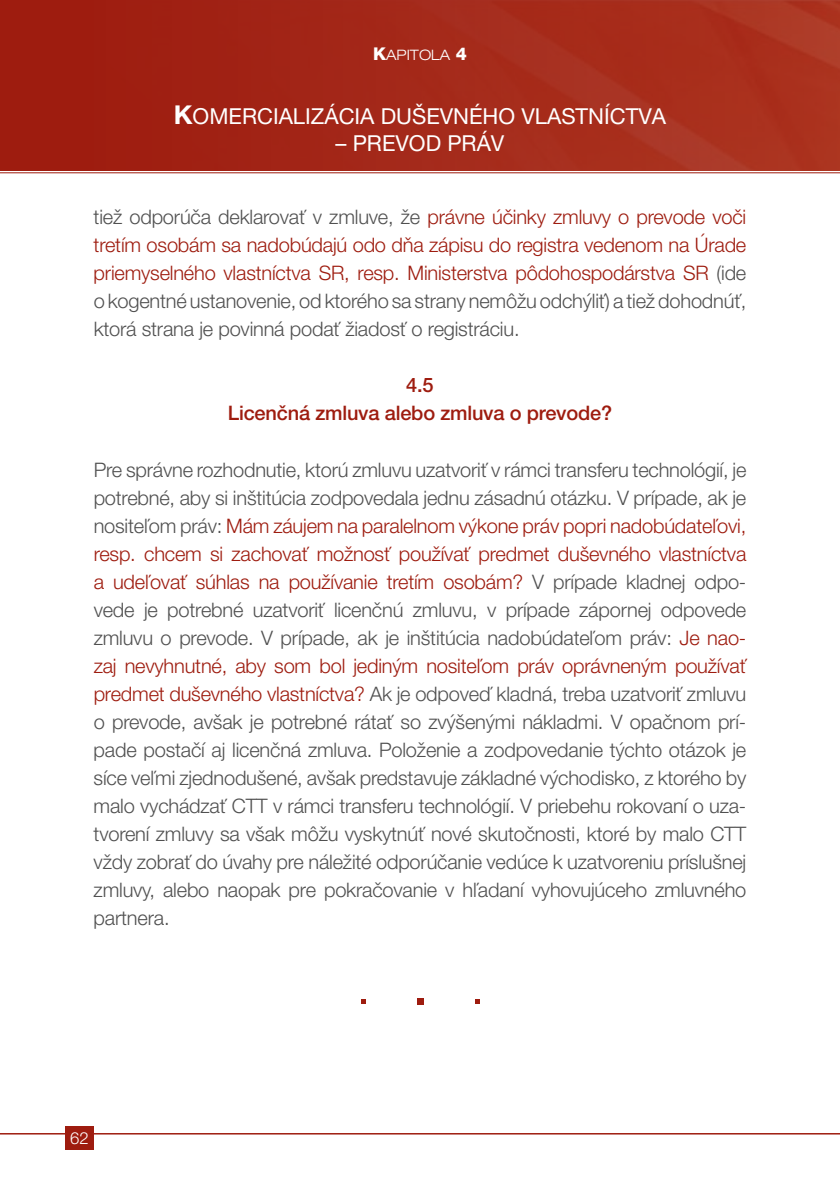
<style>
.page{position:relative;width:840px;height:1191px;background:#fff}
.page>*{position:absolute;margin:0;border:0;box-sizing:border-box;transform-origin:0 0}
.t1{font:22px "Helvetica Neue LT Pro";color:#fff}
.t2{font:300 20px/28px "Helvetica Neue LT Pro";letter-spacing:-.01em;color:#505050;text-align:justify}
.t3{font:300 20px/28px "Helvetica Neue LT Pro";letter-spacing:-.01em;color:#9e1c0f;text-align:justify}
.t4{font:500 20px/28px "Helvetica Neue LT Pro";letter-spacing:-.01em;color:#9e1c0f;text-align:center}
.t5{font:300 16.6px "Helvetica Neue LT Pro";color:#fff}
.t6{font:300 expanded 14.4px "Helvetica Neue LT Pro";color:#fff}
.s1{font-weight:800;font-stretch:normal;font-size:17.6px}
.s2{font-weight:700;font-size:26px}
.s3{color:#505050}
.s4{color:#9e1c0f}
</style>
<div class="page">
<div style="left:0;top:0;width:839px;height:170px;background:#9e1c0f"></div>
<hr style="left:0;top:1133px;width:839px;height:1px;background:#9e1c0f">
<hr style="left:0;top:172px;width:839px;height:1px;background:#9e1c0f">
<img style="left:323px;top:0;width:517px;height:170px">
<div style="left:65px;top:1126px;width:28px;height:23px;background:#9e1c0f"></div>
<svg style="left:417px;top:998px;width:6px;height:6px"></svg>
<svg style="left:475px;top:999px;width:4px;height:4px"></svg>
<svg style="left:361px;top:999px;width:5px;height:4px"></svg>
<p class="t6" style="left:373px;top:46px;width:95px"><span class="s1">K</span>APITOLA <span class="s1">4</span></p>
<p class="t1" style="left:174px;top:103px;width:493px"><span class="s2">K</span>OMERCIALIZÁCIA DUŠEVNÉHO VLASTNÍCTVA</p>
<p class="t1" style="left:335px;top:130px;width:170px">– PREVOD PRÁV</p>
<p class="t3" style="left:94px;top:203px;width:653px"><span class="s3">tiež odporúča deklarovať v zmluve, že</span> právne účinky zmluvy o prevode voči tretím osobám sa nadobúdajú odo dňa zápisu do registra vedenom na Úrade priemyselného vlastníctva SR, resp. Ministerstva pôdohospodárstva SR <span class="s3">(ide o kogentné ustanovenie, od ktorého sa strany nemôžu odchýliť) a tiež dohodnúť, ktorá strana je povinná podať žiadosť o registráciu.</span></p>
<p class="t4" style="left:228px;top:371px;width:386px">4.5<br>Licenčná zmluva alebo zmluva o prevode?</p>
<p class="t2" style="left:94px;top:455px;width:654px">Pre správne rozhodnutie, ktorú zmluvu uzatvoriť v rámci transferu technológií, je potrebné, aby si inštitúcia zodpovedala jednu zásadnú otázku. V prípade, ak je nositeľom práv: <span class="s4">Mám záujem na paralelnom výkone práv popri nadobúdateľovi, resp. chcem si zachovať možnosť používať predmet duševného vlastníctva a udeľovať súhlas na používanie tretím osobám?</span> V prípade kladnej odpo&shy;vede je potrebné uzatvoriť licenčnú zmluvu, v prípade zápornej odpovede zmluvu o prevode. V prípade, ak je inštitúcia nadobúdateľom práv: <span class="s4">Je nao&shy;zaj nevyhnutné, aby som bol jediným nositeľom práv oprávneným používať predmet duševného vlastníctva?</span> Ak je odpoveď kladná, treba uzatvoriť zmluvu o prevode, avšak je potrebné rátať so zvýšenými nákladmi. V opačnom prí&shy;pade postačí aj licenčná zmluva. Položenie a zodpovedanie týchto otázok je síce veľmi zjednodušené, avšak predstavuje základné východisko, z ktorého by malo vychádzať CTT</p>
<p class="t2" style="left:94px;top:791px;width:654px;text-align:left;text-indent:179px">v rámci transferu technológií. V priebehu rokovaní o uza&shy;tvorení zmluvy sa však môžu vyskytnúť nové skutočnosti, ktoré by malo CTT vždy zobrať do úvahy pre náležité odporúčanie vedúce k uzatvoreniu príslušnej zmluvy, alebo naopak pre pokračovanie v hľadaní vyhovujúceho zmluvného partnera.</p>
<p class="t5" style="left:70px;top:1128px;width:20px">62</p>
</div>
